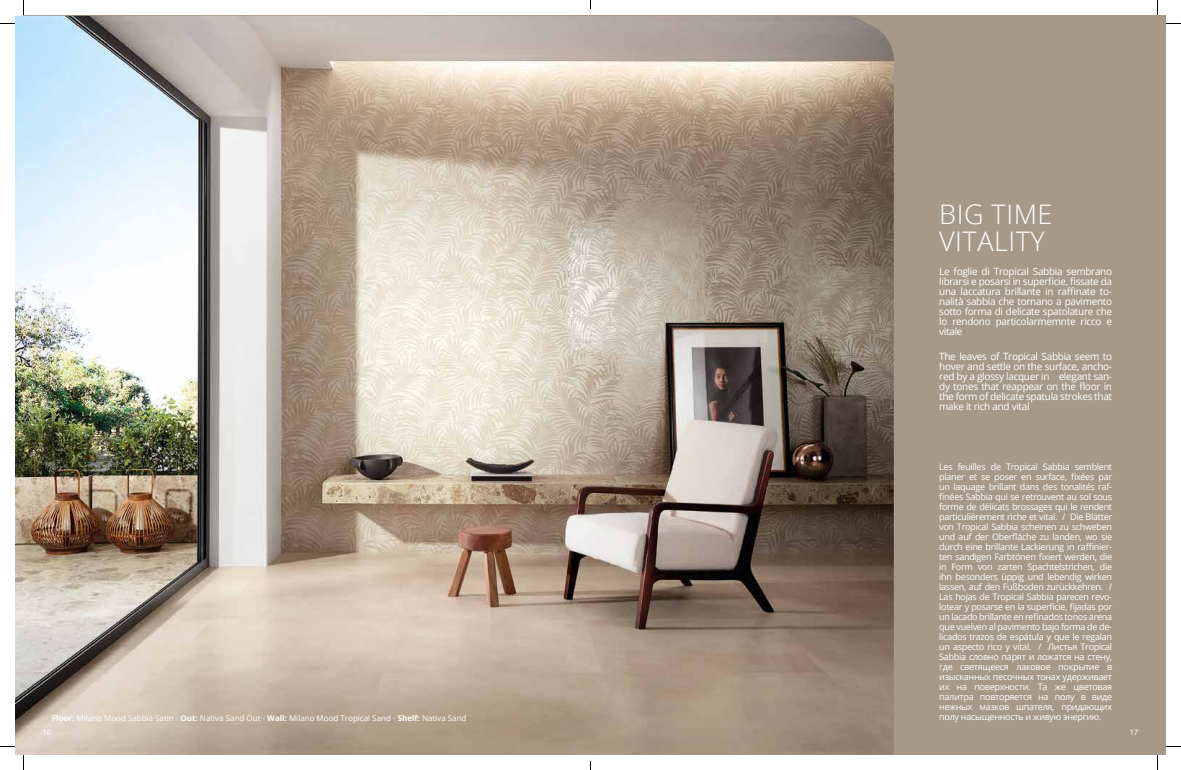
<style>
.page{position:relative;width:1181px;height:770px;background:#fff}
.page>*{position:absolute;margin:0;border:0;box-sizing:border-box;transform-origin:0 0}
.t1{font:300 27px/27.2px "Open Sans";letter-spacing:.02em;color:#fff}
.t2{font:10px/10px "Open Sans";letter-spacing:-.03em;color:#fff;text-align:justify}
.t3{font:9px/10px "Open Sans";letter-spacing:-.03em;color:#fff;text-align:justify}
.t4{font:8px "Open Sans";color:#fff}
.t5{font:7.7px "Helvetica Neue LT Com";color:#fff}
.s1{font-weight:700}
</style>
<div class="page">
<div style="left:24px;top:15px;width:1142px;height:740px;background:#a7998a"></div>
<img style="left:15px;top:16px;width:847px;height:5px">
<img style="left:15px;top:21px;width:879px;height:734px">
<svg style="left:0;top:23px;width:15px;height:1px"></svg>
<svg style="left:1166px;top:23px;width:15px;height:1px"></svg>
<svg style="left:0;top:746px;width:15px;height:1px"></svg>
<svg style="left:1166px;top:746px;width:15px;height:1px"></svg>
<svg style="left:23px;top:0;width:1px;height:15px"></svg>
<svg style="left:23px;top:755px;width:1px;height:15px"></svg>
<svg style="left:1157px;top:0;width:1px;height:15px"></svg>
<svg style="left:1157px;top:755px;width:1px;height:15px"></svg>
<h1 class="t1" style="left:939px;top:200px;width:115px">BIG TIME<br>VITALITY</h1>
<p class="t2" style="left:939px;top:266px;width:174px">Le foglie di Tropical Sabbia sembrano librarsi e posarsi in superficie, fissate da una laccatura brillante in raffinate to&shy;nalità sabbia che tornano a pavimento sotto forma di delicate spatolature che lo rendono particolarmemnte ricco e vitale</p>
<p class="t4" style="left:52px;top:713px;width:416px"><span class="s1">Floor:</span> Milano Mood Sabbia Satin - <span class="s1">Out:</span> Nativa Sand Out - <span class="s1">Wall:</span> Milano Mood Tropical Sand - <span class="s1">Shelf:</span> Nativa Sand</p>
<p class="t2" style="left:939px;top:351px;width:174px">The leaves of Tropical Sabbia seem to hover and settle on the surface, ancho&shy;red by a glossy lacquer in elegant san&shy;dy tones that reappear on the floor in the form of delicate spatula strokes that make it rich and vital</p>
<p class="t3" style="left:939px;top:462px;width:174px">Les feuilles de Tropical Sabbia semblent planer et se poser en surface, fixées par un laquage brillant dans des tonalités raf&shy;finées Sabbia qui se retrouvent au sol sous forme de délicats brossages qui le rendent particulièrement riche et vital. / Die Blätter von Tropical Sabbia scheinen zu schweben und auf der Oberfläche zu landen, wo sie durch eine brillante Lackierung in raffinier&shy;ten sandigen Farbtönen fixiert werden, die in Form von zarten Spachtelstrichen, die ihn besonders üppig und lebendig wirken lassen, auf den Fußboden zurückkehren. / Las hojas de Tropical Sabbia parecen revo&shy;lotear y posarse en la superficie, fijadas por un lacado brillante en refinados tonos arena que vuelven al pavimento bajo forma de de&shy;licados trazos de espátula y que le regalan un aspecto rico y vital. / Листья Tropical Sabbia словно парят и ложатся на стену, где светящееся лаковое покрытие в изысканных песочных тонах удерживает их на поверхности. Та же цветовая палитра повторяется на полу в виде нежных мазков шпателя, придающих полу насыщенность и живую энергию.</p>
<p class="t5" style="left:42px;top:727px;width:10px">16</p>
<p class="t5" style="left:1130px;top:727px;width:10px">17</p>
</div>
